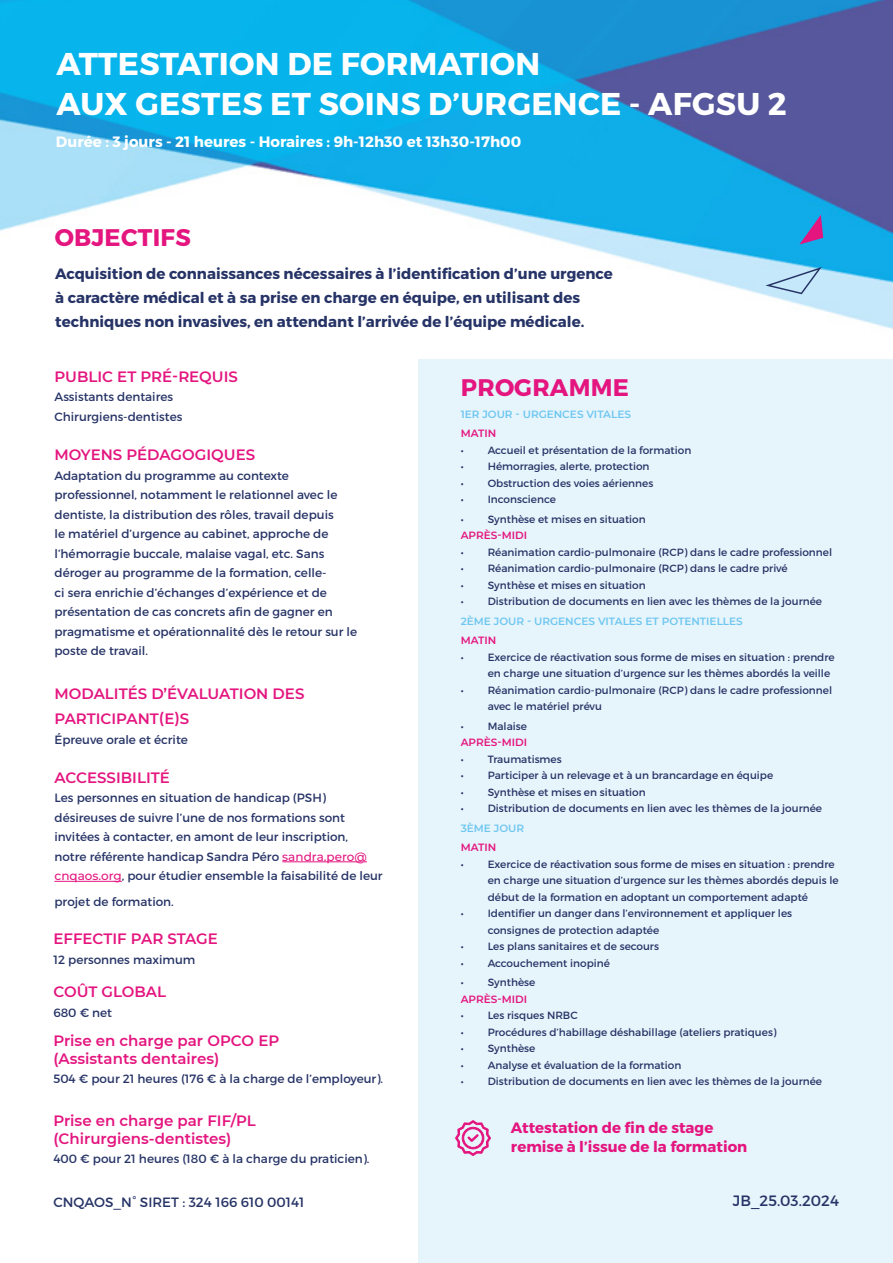
<style>
.page{position:relative;width:893px;height:1263px;background:#fff}
.page>*{position:absolute;margin:0;border:0;box-sizing:border-box;transform-origin:0 0}
.t1{font:700 31.5px "Montserrat";letter-spacing:.01em;color:#fff}
.t2{font:700 24px "Montserrat";letter-spacing:.01em;color:#e4157f}
.Default{font:600 15px/25.5px "Montserrat";color:#e4157f}
.t3{font:700 15px/24px "Montserrat";color:#263366}
.t4{font:700 15px "Montserrat";color:#fff}
.t5{font:700 15px "Montserrat";color:#e4157f}
.t6{font:15px "Montserrat";color:#263366}
.t7{font:13.5px "Montserrat";color:#263366}
.t8{font:12px/19.5px "Montserrat";color:#263366}
.t9{font:10.5px/16.5px "Montserrat";color:#263366}
.Pa0{font:600 10.5px "Montserrat";color:#6ec7f1}
.Default-2{font:600 10.5px "Montserrat";color:#e4157f}
.Pa0-2{font:600 10.5px "Montserrat";color:#e4157f}
.s1{font-weight:500;color:#e4157f}
</style>
<div class="page">
<img style="left:0;top:0;width:893px;height:330px">
<hr style="left:282px;top:861px;width:85px;height:1px;background:#e4157f">
<hr style="left:54px;top:881px;width:68px;height:1px;background:#e4157f">
<div style="left:419px;top:359px;width:474px;height:904px;background:#e6f4fb"></div>
<svg style="left:765px;top:267px;width:57px;height:27px;background:#b1d2e9"></svg>
<svg style="left:799px;top:215px;width:24px;height:29px"></svg>
<svg style="left:455px;top:1120px;width:36px;height:36px"></svg>
<p class="t1" style="left:56px;top:44px;width:485px">ATTESTATION DE FORMATION</p>
<p class="t1" style="left:56px;top:84px;width:732px">AUX GESTES ET SOINS D’URGENCE - AFGSU 2</p>
<p class="t4" style="left:56px;top:132px;width:467px">Durée : 3 jours - 21 heures - Horaires : 9h-12h30 et 13h30-17h00</p>
<p class="t2" style="left:55px;top:223px;width:138px">OBJECTIFS</p>
<p class="t3" style="left:55px;top:262px;width:559px">Acquisition de connaissances nécessaires à l’identification d’une urgence à caractère médical et à sa prise en charge en équipe, en utilisant des techniques non invasives, en attendant l’arrivée de l’équipe médicale.</p>
<p class="Default" style="left:54px;top:363px;width:185px">PUBLIC ET PRÉ-REQUIS</p>
<p class="t8" style="left:54px;top:387px;width:120px">Assistants dentaires</p>
<p class="t8" style="left:54px;top:406px;width:129px">Chirurgiens-dentistes</p>
<p class="Default" style="left:54px;top:442px;width:202px">MOYENS PÉDAGOGIQUES</p>
<p class="t8" style="left:54px;top:466px;width:304px">Adaptation du programme au contexte professionnel, notamment le relationnel avec le dentiste, la distribution des rôles, travail depuis<br>le matériel d’urgence au cabinet, approche de l’hémorragie buccale, malaise vagal, etc. Sans déroger au programme de la formation, celle-<br>ci sera enrichie d’échanges d’expérience et de présentation de cas concrets afin de gagner en pragmatisme et opérationnalité dès le retour sur le</p>
<p class="t8" style="left:54px;top:641px;width:95px">poste de travail.</p>
<p class="Default" style="left:54px;top:680px;width:251px">MODALITÉS D’ÉVALUATION DES<br>PARTICIPANT(E)S</p>
<p class="t8" style="left:54px;top:730px;width:135px">Épreuve orale et écrite</p>
<p class="Default" style="left:54px;top:764px;width:117px">ACCESSIBILITÉ</p>
<p class="t8" style="left:54px;top:788px;width:330px">Les personnes en situation de handicap (PSH) désireuses de suivre l’une de nos formations sont invitées à contacter, en amont de leur inscription, notre référente handicap Sandra Péro <span class="s1">sandra.pero@ cnqaos.org</span>, pour étudier ensemble la faisabilité de leur</p>
<p class="t8" style="left:54px;top:891px;width:121px">projet de formation.</p>
<p class="Default" style="left:53px;top:926px;width:166px">EFFECTIF PAR STAGE</p>
<p class="t8" style="left:53px;top:950px;width:144px">12 personnes maximum</p>
<p class="Default" style="left:53px;top:979px;width:114px">COÛT GLOBAL</p>
<p class="t8" style="left:53px;top:1003px;width:60px">680 € net</p>
<p class="Default" style="left:53px;top:1027px;width:227px">Prise en charge par OPCO EP</p>
<p class="Default" style="left:53px;top:1045px;width:167px">(Assistants dentaires)</p>
<p class="t8" style="left:53px;top:1069px;width:331px">504 € pour 21 heures (176 € à la charge de l’employeur).</p>
<p class="Default" style="left:53px;top:1107px;width:204px">Prise en charge par FIF/PL</p>
<p class="Default" style="left:53px;top:1125px;width:180px">(Chirurgiens-dentistes)</p>
<p class="t8" style="left:53px;top:1149px;width:318px">400 € pour 21 heures (180 € à la charge du praticien).</p>
<p class="t2" style="left:461px;top:372px;width:170px">PROGRAMME</p>
<p class="Pa0" style="left:461px;top:407px;width:172px">1ER JOUR - URGENCES VITALES</p>
<p class="Default-2" style="left:461px;top:426px;width:37px">MATIN</p>
<p class="t9" style="left:461px;top:442px;width:232px">• Accueil et présentation de la formation</p>
<p class="t9" style="left:461px;top:458px;width:190px">• Hémorragies, alerte, protection</p>
<p class="t9" style="left:461px;top:475px;width:194px">• Obstruction des voies aériennes</p>
<p class="t9" style="left:461px;top:491px;width:97px">• Inconscience</p>
<p class="t9" style="left:461px;top:511px;width:187px">• Synthèse et mises en situation</p>
<p class="Default-2" style="left:461px;top:528px;width:68px">APRÈS-MIDI</p>
<p class="t9" style="left:461px;top:544px;width:373px">• Réanimation cardio-pulmonaire (RCP) dans le cadre professionnel</p>
<p class="t9" style="left:461px;top:560px;width:329px">• Réanimation cardio-pulmonaire (RCP) dans le cadre privé</p>
<p class="t9" style="left:461px;top:577px;width:187px">• Synthèse et mises en situation</p>
<p class="t9" style="left:461px;top:593px;width:363px">• Distribution de documents en lien avec les thèmes de la journée</p>
<p class="Pa0" style="left:461px;top:614px;width:284px">2ÈME JOUR - URGENCES VITALES ET POTENTIELLES</p>
<p class="Default-2" style="left:461px;top:633px;width:37px">MATIN</p>
<p class="t9" style="left:488px;top:649px;width:349px;text-indent:-27px">• Exercice de réactivation sous forme de mises en situation : prendre en charge une situation d’urgence sur les thèmes abordés la veille</p>
<p class="t9" style="left:488px;top:682px;width:346px;text-indent:-27px">• Réanimation cardio-pulmonaire (RCP) dans le cadre professionnel avec le matériel prévu</p>
<p class="t9" style="left:461px;top:718px;width:68px">• Malaise</p>
<p class="Default-2" style="left:461px;top:735px;width:68px">APRÈS-MIDI</p>
<p class="t9" style="left:461px;top:751px;width:102px">• Traumatismes</p>
<p class="t9" style="left:461px;top:767px;width:314px">• Participer à un relevage et à un brancardage en équipe</p>
<p class="t9" style="left:461px;top:784px;width:187px">• Synthèse et mises en situation</p>
<p class="t9" style="left:461px;top:800px;width:363px">• Distribution de documents en lien avec les thèmes de la journée</p>
<p class="Pa0" style="left:461px;top:821px;width:65px">3ÈME JOUR</p>
<p class="Pa0-2" style="left:461px;top:840px;width:37px">MATIN</p>
<p class="t9" style="left:488px;top:856px;width:352px;text-indent:-27px">• Exercice de réactivation sous forme de mises en situation : prendre en charge une situation d’urgence sur les thèmes abordés depuis le début de la formation en adoptant un comportement adapté</p>
<p class="t9" style="left:488px;top:905px;width:306px;text-indent:-27px">• Identifier un danger dans l’environnement et appliquer les consignes de protection adaptée</p>
<p class="t9" style="left:461px;top:938px;width:200px">• Les plans sanitaires et de secours</p>
<p class="t9" style="left:461px;top:955px;width:151px">• Accouchement inopiné</p>
<p class="t9" style="left:461px;top:974px;width:76px">• Synthèse</p>
<p class="Default-2" style="left:461px;top:992px;width:68px">APRÈS-MIDI</p>
<p class="t9" style="left:461px;top:1007px;width:118px">• Les risques NRBC</p>
<p class="t9" style="left:461px;top:1024px;width:317px">• Procédures d’habillage déshabillage (ateliers pratiques)</p>
<p class="t9" style="left:461px;top:1040px;width:76px">• Synthèse</p>
<p class="t9" style="left:461px;top:1057px;width:222px">• Analyse et évaluation de la formation</p>
<p class="t9" style="left:461px;top:1073px;width:363px">• Distribution de documents en lien avec les thèmes de la journée</p>
<p class="t5" style="left:511px;top:1118px;width:204px">Attestation de fin de stage</p>
<p class="t5" style="left:511px;top:1138px;width:238px">remise à l’issue de la formation</p>
<p class="t7" style="left:53px;top:1194px;width:252px">CNQAOS_N° SIRET : 324 166 610 00141</p>
<p class="t6" style="left:733px;top:1191px;width:108px">JB_25.03.2024</p>
</div>
